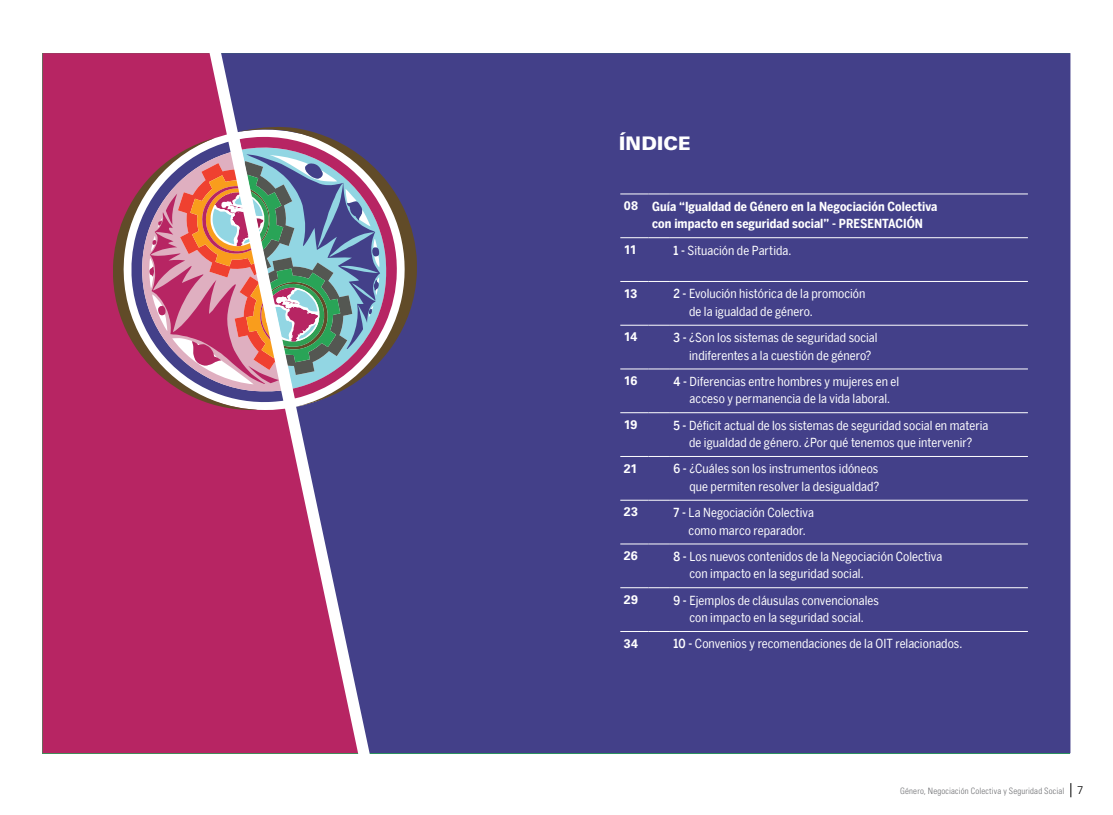
<style>
.page{position:relative;width:1113px;height:815px;background:#fff}
.page>*{position:absolute;margin:0;border:0;box-sizing:border-box;transform-origin:0 0}
.t1{font:900 18.75px "Univers LT Std";letter-spacing:.005em;color:#fff}
.t2{font:12.5px/17.5px "Benton Sans Cond";letter-spacing:.005em;color:#fff;text-align:center}
.t3{font:700 12.5px/17.5px "Benton Sans Cond";letter-spacing:.005em;color:#fff}
.t4{font:700 12.5px "Univers LT Std";letter-spacing:-.02em;color:#fff}
.t5{font:300 condensed 8.75px "Univers LT Std";letter-spacing:.02em;color:#6d6e71}
.s1{font-family:"Univers LT Std"}
.s2{font-weight:500}
.s3{font-stretch:normal;font-size:11.25px;color:#000}
</style>
<div class="page">
<svg style="left:1070px;top:783px;width:1px;height:14px"></svg>
<div style="left:43px;top:53px;width:120px;height:700px;background:#b72563"></div>
<div style="left:423px;top:53px;width:647px;height:700px;background:#434089"></div>
<svg style="left:113px;top:138px;width:50px;height:272px;background:#a84062"></svg>
<svg style="left:131px;top:141px;width:32px;height:262px;background:#9f547e"></svg>
<svg style="left:141px;top:145px;width:22px;height:246px;background:#aa6d90"></svg>
<svg style="left:163px;top:53px;width:260px;height:701px;background:#915684"></svg>
<svg style="left:620px;top:194px;width:50px;height:1px"></svg>
<hr style="left:670px;top:194px;width:358px;height:1px;background:#fff">
<svg style="left:620px;top:237px;width:50px;height:1px"></svg>
<hr style="left:670px;top:237px;width:358px;height:1px;background:#fff">
<svg style="left:620px;top:281px;width:50px;height:1px"></svg>
<hr style="left:670px;top:281px;width:358px;height:1px;background:#fff">
<svg style="left:620px;top:325px;width:50px;height:1px"></svg>
<hr style="left:670px;top:325px;width:358px;height:1px;background:#fff">
<svg style="left:620px;top:369px;width:50px;height:1px"></svg>
<hr style="left:670px;top:369px;width:358px;height:1px;background:#fff">
<svg style="left:620px;top:412px;width:50px;height:1px"></svg>
<hr style="left:670px;top:412px;width:358px;height:1px;background:#fff">
<svg style="left:620px;top:456px;width:50px;height:1px"></svg>
<hr style="left:670px;top:456px;width:358px;height:1px;background:#fff">
<svg style="left:620px;top:500px;width:50px;height:1px"></svg>
<hr style="left:670px;top:500px;width:358px;height:1px;background:#fff">
<svg style="left:620px;top:544px;width:50px;height:1px"></svg>
<hr style="left:670px;top:544px;width:358px;height:1px;background:#fff">
<svg style="left:620px;top:587px;width:50px;height:1px"></svg>
<hr style="left:670px;top:587px;width:358px;height:1px;background:#fff">
<svg style="left:620px;top:631px;width:50px;height:1px"></svg>
<hr style="left:670px;top:631px;width:358px;height:1px;background:#fff">
<h1 class="t1" style="left:619px;top:131px;width:73px">ÍNDICE</h1>
<p class="t3" style="left:652px;top:197px;width:287px;text-indent:-28px"><span class="s1">08</span> Guía “Igualdad de Género en la Negociación Colectiva con impacto en seguridad social” - PRESENTACIÓN</p>
<p class="t4" style="left:624px;top:242px;width:15px">11</p>
<p class="t2" style="left:673px;top:241px;width:119px"><span class="s2">1 -</span> Situación de Partida.</p>
<p class="t4" style="left:624px;top:286px;width:15px">13</p>
<p class="t2" style="left:689px;top:285px;width:178px;text-align:left;text-indent:-16px"><span class="s2">2 -</span> Evolución histórica de la promoción de la igualdad de género.</p>
<p class="t4" style="left:624px;top:330px;width:15px">14</p>
<p class="t2" style="left:689px;top:329px;width:190px;text-align:left;text-indent:-16px"><span class="s2">3 -</span> ¿Son los sistemas de seguridad social indiferentes a la cuestión de género?</p>
<p class="t4" style="left:624px;top:373px;width:15px">16</p>
<p class="t2" style="left:673px;top:372px;width:227px"><span class="s2">4 -</span> Diferencias entre hombres y mujeres en el acceso y permanencia de la vida laboral.</p>
<p class="t4" style="left:624px;top:417px;width:15px">19</p>
<p class="t2" style="left:673px;top:416px;width:316px"><span class="s2">5 -</span> Déficit actual de los sistemas de seguridad social en materia de igualdad de género. ¿Por qué tenemos que intervenir?</p>
<p class="t4" style="left:624px;top:461px;width:15px">21</p>
<p class="t2" style="left:673px;top:460px;width:207px;text-align:right"><span class="s2">6 -</span> ¿Cuáles son los instrumentos idóneos que permiten resolver la desigualdad?</p>
<p class="t4" style="left:624px;top:505px;width:16px">23</p>
<p class="t2" style="left:673px;top:504px;width:142px"><span class="s2">7 -</span> La Negociación Colectiva como marco reparador.</p>
<p class="t4" style="left:624px;top:548px;width:16px">26</p>
<p class="t2" style="left:689px;top:547px;width:254px;text-align:left;text-indent:-16px"><span class="s2">8 -</span> Los nuevos contenidos de la Negociación Colectiva con impacto en la seguridad social.</p>
<p class="t4" style="left:624px;top:592px;width:16px">29</p>
<p class="t2" style="left:673px;top:591px;width:207px"><span class="s2">9 -</span> Ejemplos de cláusulas convencionales con impacto en la seguridad social.</p>
<p class="t4" style="left:624px;top:636px;width:16px">34</p>
<p class="t2" style="left:673px;top:635px;width:290px"><span class="s2">10 -</span> Convenios y recomendaciones de la OIT relacionados.</p>
<p class="t5" style="left:900px;top:786px;width:185px">Género, Negociación Colectiva y Seguridad Social <span class="s3">7</span></p>
</div>
